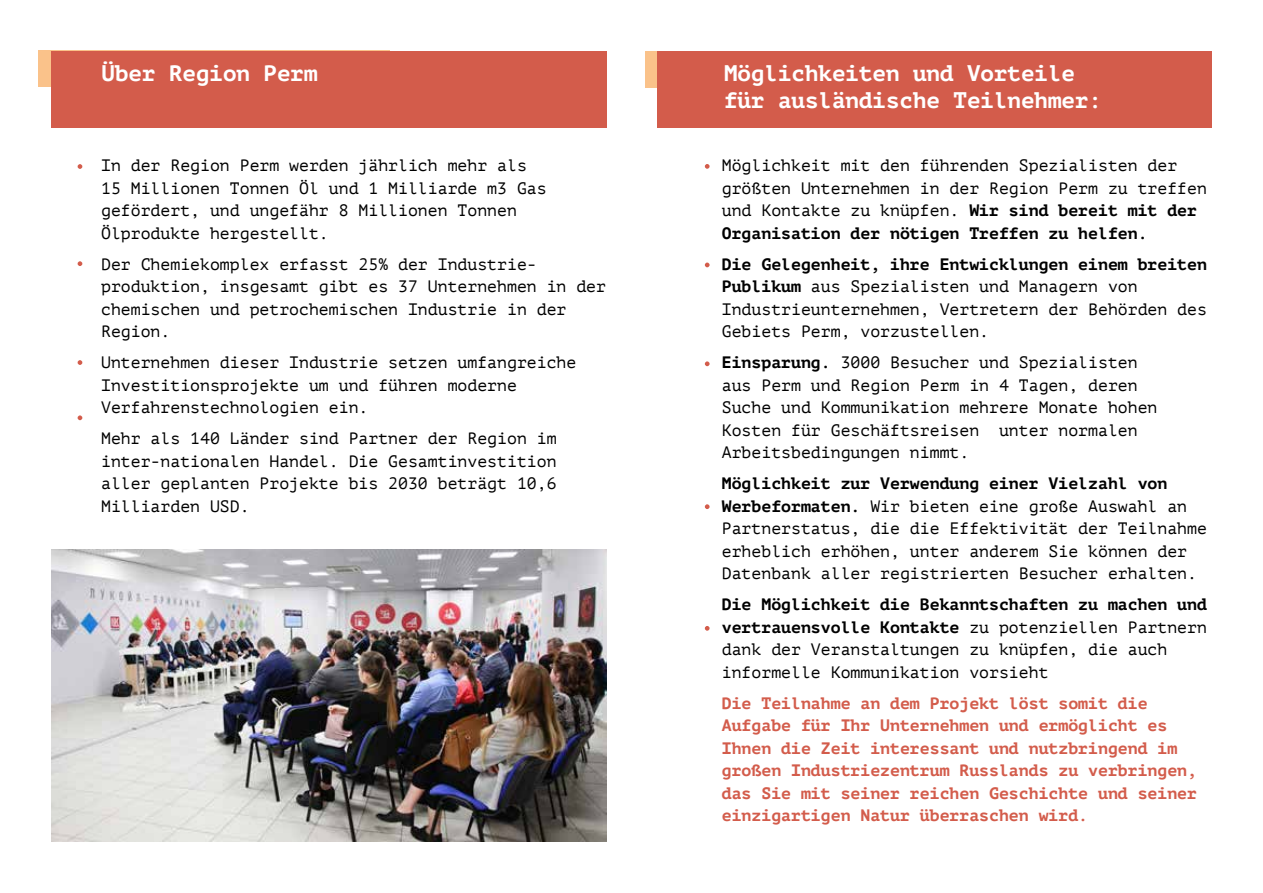
<style>
.page{position:relative;width:1263px;height:893px;background:#fff}
.page>*{position:absolute;margin:0;border:0;box-sizing:border-box;transform-origin:0 0}
.t1{font:700 22.5px/27px "PT Mono";color:#fff}
.t2{font:16.5px/22.5px "PT Mono";color:#000}
.t3{font:700 16.5px/22.5px "PT Mono";color:#d35c4b}
.s1{font-weight:700}
</style>
<div class="page">
<img style="left:51px;top:550px;width:555px;height:292px">
<div style="left:38px;top:51px;width:352px;height:36px;background:#fac28a"></div>
<div style="left:51px;top:51px;width:555px;height:77px;background:#d35c4b"></div>
<svg style="left:78px;top:164px;width:4px;height:5px"></svg>
<svg style="left:78px;top:261px;width:4px;height:5px"></svg>
<svg style="left:78px;top:360px;width:4px;height:5px"></svg>
<svg style="left:78px;top:415px;width:4px;height:5px"></svg>
<div style="left:645px;top:51px;width:351px;height:36px;background:#fac28a"></div>
<div style="left:658px;top:51px;width:554px;height:77px;background:#d35c4b"></div>
<svg style="left:705px;top:263px;width:4px;height:4px"></svg>
<svg style="left:705px;top:164px;width:4px;height:5px"></svg>
<svg style="left:705px;top:361px;width:4px;height:5px"></svg>
<svg style="left:705px;top:504px;width:4px;height:5px"></svg>
<svg style="left:705px;top:626px;width:4px;height:5px"></svg>
<h1 class="t1" style="left:101px;top:59px;width:218px">Über Region Perm</h1>
<p class="t2" style="left:101px;top:154px;width:447px">In der Region Perm werden jährlich mehr als 15 Millionen Tonnen Öl und 1 Milliarde m3 Gas gefördert, und ungefähr 8 Millionen Tonnen Ölprodukte hergestellt.</p>
<p class="t2" style="left:101px;top:253px;width:506px">Der Chemiekomplex erfasst 25% der Industrie&shy;produktion, insgesamt gibt es 37 Unternehmen in der chemischen und petrochemischen Industrie in der Region.</p>
<p class="t2" style="left:101px;top:351px;width:477px">Unternehmen dieser Industrie setzen umfangreiche<br>Investitionsprojekte um und führen moderne<br>Verfahrenstechnologien ein.</p>
<p class="t2" style="left:101px;top:427px;width:457px;text-align:justify">Mehr als 140 Länder sind Partner der Region im inter-nationalen Handel. Die Gesamtinvestition aller geplanten Projekte bis 2030 beträgt 10,6<br>Milliarden USD.</p>
<h1 class="t1" style="left:724px;top:59px;width:380px">Möglichkeiten und Vorteile für ausländische Teilnehmer:</h1>
<p class="t2" style="left:722px;top:154px;width:487px">Möglichkeit mit den führenden Spezialisten der größten Unternehmen in der Region Perm zu treffen und Kontakte zu knüpfen. <span class="s1">Wir sind bereit mit der Organisation der nötigen Treffen zu helfen.</span></p>
<p class="t2" style="left:722px;top:253px;width:487px"><span class="s1">Die Gelegenheit, ihre Entwicklungen einem breiten Publikum</span> aus Spezialisten und Managern von Industrieunternehmen, Vertretern der Behörden des Gebiets Perm, vorzustellen.</p>
<p class="t2" style="left:722px;top:351px;width:437px"><span class="s1">Einsparung.</span> 3000 Besucher und Spezialisten aus Perm und Region Perm in 4 Tagen, deren Suche und Kommunikation mehrere Monate hohen Kosten für Geschäftsreisen unter normalen Arbeitsbedingungen nimmt.</p>
<p class="t2" style="left:722px;top:472px;width:487px"><span class="s1">Möglichkeit zur Verwendung einer Vielzahl von Werbeformaten.</span> Wir bieten eine große Auswahl an Partnerstatus, die die Effektivität der Teilnahme erheblich erhöhen, unter anderem Sie können der Datenbank aller registrierten Besucher erhalten.</p>
<p class="t2" style="left:722px;top:593px;width:487px"><span class="s1">Die Möglichkeit die Bekanntschaften zu machen und vertrauensvolle Kontakte</span> zu potenziellen Partnern dank der Veranstaltungen zu knüpfen, die auch informelle Kommunikation vorsieht</p>
<p class="t3" style="left:722px;top:692px;width:477px">Die Teilnahme an dem Projekt löst somit die Aufgabe für Ihr Unternehmen und ermöglicht es Ihnen die Zeit interessant und nutzbringend im großen Industriezentrum Russlands zu verbringen, das Sie mit seiner reichen Geschichte und seiner einzigartigen Natur überraschen wird.</p>
</div>
